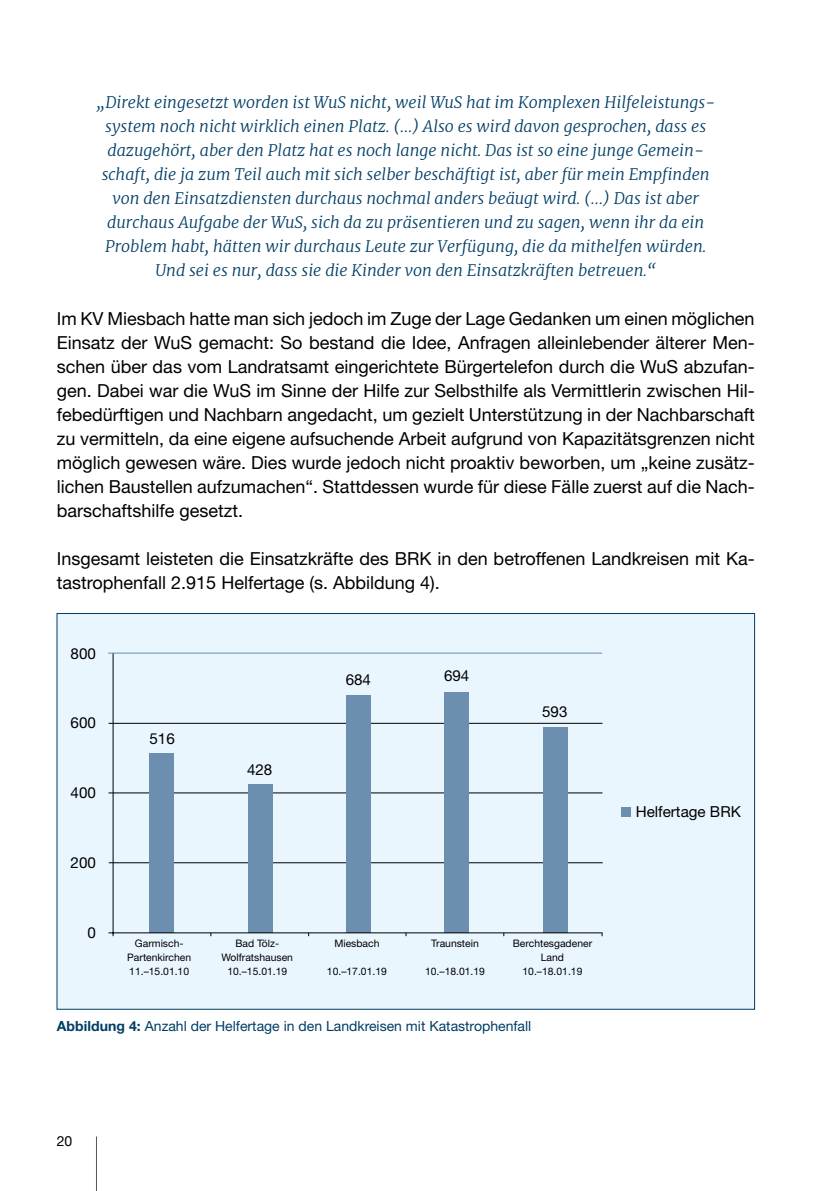
<style>
.page{position:relative;width:840px;height:1191px;background:#fff}
.page>*{position:absolute;margin:0;border:0;box-sizing:border-box;transform-origin:0 0}
.t1{font:18px/24px "Helvetica Neue LT Pro";color:#000;text-align:justify}
.t2{font:italic 300 16px/24px "Merriweather";color:#003e66;text-align:center}
.t3{font:15.2px "Helvetica Neue LT Pro";color:#000}
.t4{font:14px "Helvetica Neue LT Pro";color:#003e66}
.t5{font:14px "Helvetica Neue LT Pro";color:#000}
.t6{font:10.4px/13.8px "Helvetica Neue LT Pro";color:#000;text-align:center}
.s1{font-weight:700}
</style>
<div class="page">
<hr style="left:96px;top:1136px;width:1px;height:55px;background:#575756">
<div style="left:57px;top:613px;width:697px;height:396px;background:#eaf6fe"></div>
<hr style="left:109px;top:862px;width:493px;height:1px;background:#000">
<hr style="left:108px;top:792px;width:494px;height:1px;background:#000">
<hr style="left:108px;top:723px;width:494px;height:1px;background:#000">
<hr style="left:108px;top:653px;width:493px;height:1px;background:#6c8eaf">
<div style="left:149px;top:753px;width:25px;height:179px;background:#6c8eaf"></div>
<div style="left:248px;top:783px;width:24px;height:149px;background:#6c8eaf"></div>
<div style="left:345px;top:694px;width:25px;height:238px;background:#6c8eaf"></div>
<div style="left:444px;top:691px;width:24px;height:241px;background:#6c8eaf"></div>
<div style="left:542px;top:726px;width:25px;height:206px;background:#6c8eaf"></div>
<hr style="left:113px;top:653px;width:1px;height:283px;background:#000">
<hr style="left:108px;top:932px;width:494px;height:1px;background:#000">
<div style="left:621px;top:807px;width:9px;height:9px;background:#6c8eaf"></div>
<p class="t2" style="left:96px;top:90px;width:620px">„Direkt eingesetzt worden ist WuS nicht, weil WuS hat im Komplexen Hilfeleistungs&shy;system noch nicht wirklich einen Platz. (…) Also es wird davon gesprochen, dass es dazugehört, aber den Platz hat es noch lange nicht. Das ist so eine junge Gemein&shy;schaft, die ja zum Teil auch mit sich selber beschäftigt ist, aber für mein Empfinden von den Einsatzdiensten durchaus nochmal anders beäugt wird. (…) Das ist aber durchaus Aufgabe der WuS, sich da zu präsentieren und zu sagen, wenn ihr da ein Problem habt, hätten wir durchaus Leute zur Verfügung, die da mithelfen würden.<br>Und sei es nur, dass sie die Kinder von den Einsatzkräften betreuen.“</p>
<p class="t1" style="left:57px;top:306px;width:699px">Im KV Miesbach hatte man sich jedoch im Zuge der Lage Gedanken um einen möglichen Einsatz der WuS gemacht: So bestand die Idee, Anfragen alleinlebender älterer Men&shy;schen über das vom Landratsamt eingerichtete Bürgertelefon durch die WuS abzufan&shy;gen. Dabei war die WuS im Sinne der Hilfe zur Selbsthilfe als Vermittlerin zwischen Hil&shy;febedürftigen und Nachbarn angedacht, um gezielt Unterstützung in der Nachbarschaft zu vermitteln, da eine eigene aufsuchende Arbeit aufgrund von Kapazitätsgrenzen nicht möglich gewesen wäre. Dies wurde jedoch nicht proaktiv beworben, um „keine zusätz&shy;lichen Baustellen aufzumachen“. Stattdessen wurde für diese Fälle zuerst auf die Nach&shy;barschaftshilfe gesetzt.</p>
<p class="t1" style="left:57px;top:546px;width:699px">Insgesamt leisteten die Einsatzkräfte des BRK in den betroffenen Landkreisen mit Ka&shy;tastrophenfall 2.915 Helfertage (s. Abbildung 4).</p>
<p class="t3" style="left:71px;top:644px;width:27px">800</p>
<p class="t3" style="left:71px;top:713px;width:27px">600</p>
<p class="t3" style="left:71px;top:783px;width:27px">400</p>
<p class="t3" style="left:71px;top:853px;width:27px">200</p>
<p class="t3" style="left:87px;top:922px;width:10px">0</p>
<p class="t3" style="left:149px;top:729px;width:27px">516</p>
<p class="t3" style="left:247px;top:760px;width:27px">428</p>
<p class="t3" style="left:345px;top:670px;width:27px">684</p>
<p class="t3" style="left:444px;top:666px;width:27px">694</p>
<p class="t3" style="left:542px;top:702px;width:27px">593</p>
<p class="t6" style="left:127px;top:936px;width:65px">Garmisch-<br>Partenkirchen<br>11.–15.01.10</p>
<p class="t6" style="left:334px;top:936px;width:47px">Miesbach</p>
<p class="t6" style="left:221px;top:936px;width:73px">Bad Tölz-<br>Wolfratshausen<br>10.–15.01.19</p>
<p class="t6" style="left:431px;top:936px;width:49px">Traunstein</p>
<p class="t6" style="left:425px;top:964px;width:61px">10.–18.01.19</p>
<p class="t6" style="left:327px;top:964px;width:61px">10.–17.01.19</p>
<p class="t6" style="left:512px;top:936px;width:81px">Berchtesgadener<br>Land<br>10.–18.01.19</p>
<p class="t4" style="left:57px;top:1017px;width:476px"><span class="s1">Abbildung 4:</span> Anzahl der Helfertage in den Landkreisen mit Katastrophenfall</p>
<p class="t5" style="left:57px;top:1132px;width:17px">20</p>
<p class="t3" style="left:635px;top:802px;width:107px">Helfertage BRK</p>
</div>
